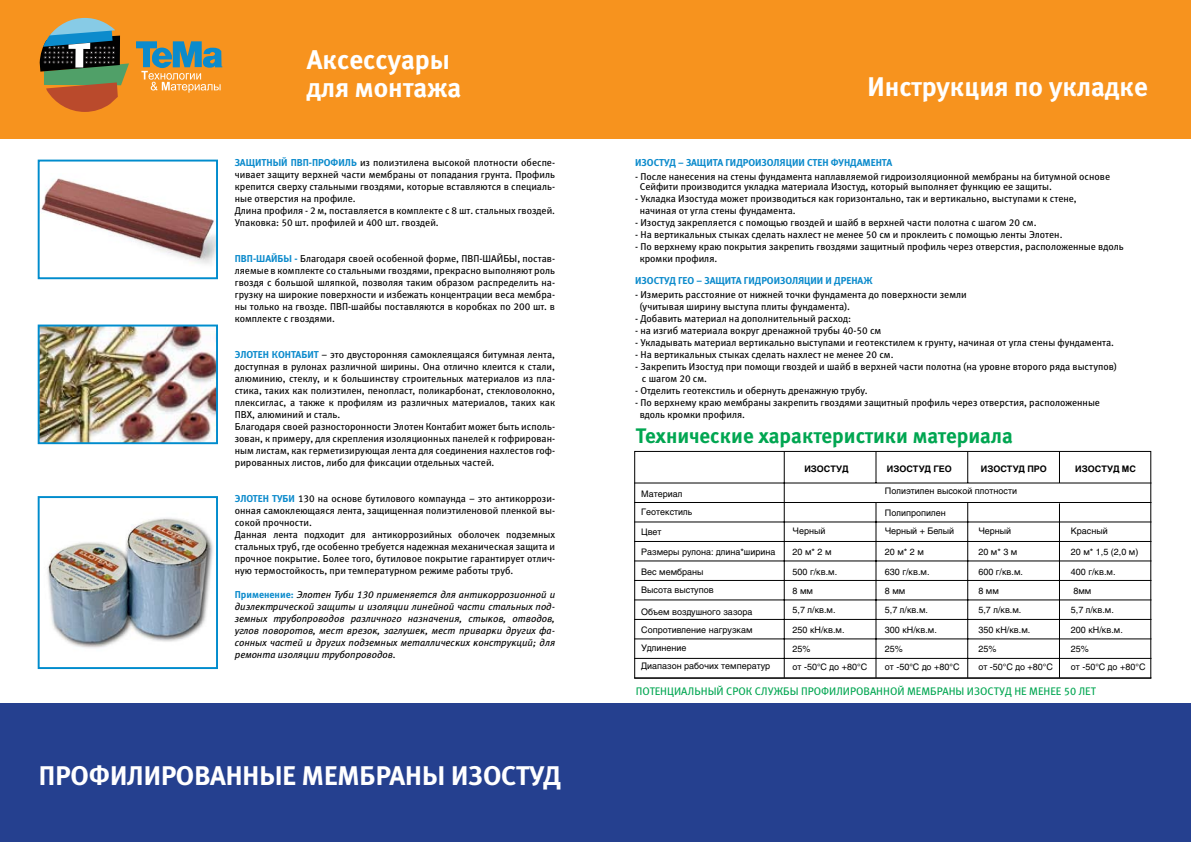
<style>
.page{position:relative;width:1191px;height:842px;background:#fff}
.page>*{position:absolute;margin:0;border:0;box-sizing:border-box;transform-origin:0 0}
.t1{font:27px/28px "Meta Bold LFC";color:#fff}
.t2{font:21px "Meta Bold LFC";color:#00a651}
.t3{font:11px "Meta Book LFC";color:#00a651}
.t4{font:10px/12px "Meta Book LFC";color:#000}
.t5{font:italic 10px/12px "Meta Book LFC";color:#000;text-align:justify}
.t6{font:10px "Meta Bold LFC";color:#0c8bcc}
.t7{font:9px/18.1px "A1010 Helvetika TYGRA";color:#000}
.t8{font:700 9px "A1010 Helvetika TYGRA";color:#000}
.s1{font-family:"Meta Bold LFC";color:#0c8bcc}
.s2{font-family:"Meta Bold LFC";font-style:normal;color:#0c8bcc}
</style>
<div class="page">
<div style="left:0;top:0;width:595px;height:138px;background:#f7931e"></div>
<div style="left:0;top:704px;width:595px;height:138px;background:#25408f"></div>
<svg style="left:136px;top:41px;width:86px;height:52px"></svg>
<svg style="left:40px;top:18px;width:89px;height:94px"></svg>
<div style="left:595px;top:0;width:596px;height:138px;background:#f7931e"></div>
<div style="left:595px;top:704px;width:596px;height:138px;background:#25408f"></div>
<img style="left:37px;top:324px;width:181px;height:121px">
<img style="left:37px;top:496px;width:181px;height:173px">
<svg style="left:37px;top:159px;width:181px;height:121px"></svg>
<hr style="left:634px;top:521px;width:517px;height:1px;background:#000">
<hr style="left:634px;top:502px;width:517px;height:1px;background:#000">
<hr style="left:634px;top:541px;width:517px;height:1px;background:#000">
<hr style="left:634px;top:560px;width:517px;height:1px;background:#000">
<hr style="left:634px;top:580px;width:517px;height:1px;background:#000">
<hr style="left:634px;top:599px;width:517px;height:1px;background:#000">
<hr style="left:634px;top:619px;width:517px;height:1px;background:#000">
<hr style="left:634px;top:638px;width:517px;height:1px;background:#000">
<hr style="left:634px;top:658px;width:517px;height:1px;background:#000">
<hr style="left:634px;top:482px;width:517px;height:1px;background:#000">
<hr style="left:1059px;top:451px;width:1px;height:32px;background:#000">
<hr style="left:967px;top:451px;width:1px;height:32px;background:#000">
<hr style="left:875px;top:451px;width:1px;height:32px;background:#000">
<hr style="left:1059px;top:503px;width:1px;height:175px;background:#000">
<hr style="left:967px;top:503px;width:1px;height:175px;background:#000">
<hr style="left:875px;top:503px;width:1px;height:175px;background:#000">
<hr style="left:783px;top:451px;width:1px;height:227px;background:#000">
<div style="left:634px;top:451px;width:517px;height:228px;border:1px solid #000"></div>
<h1 class="t1" style="left:307px;top:45px;width:156px">Аксессуары для монтажа</h1>
<p class="t4" style="left:235px;top:156px;width:322px"><span class="s1">ЗАЩИТНЫЙ ПВП-ПРОФИЛЬ</span> из полиэтилена высокой плотности обеспе&shy;чивает защиту верхней части мембраны от попадания грунта. Профиль крепится сверху стальными гвоздями, которые вставляются в специаль&shy;ные отверстия на профиле.<br>Длина профиля - 2 м, поставляется в комплекте с 8 шт. стальных гвоздей.<br>Упаковка: 50 шт. профилей и 400 шт. гвоздей.</p>
<p class="t4" style="left:235px;top:252px;width:322px;text-align:justify"><span class="s1">ПВП-ШАЙБЫ -</span> Благодаря своей особенной форме, ПВП-ШАЙБЫ, постав&shy;ляемые в комплекте со стальными гвоздями, прекрасно выполняют роль гвоздя с большой шляпкой, позволяя таким образом распределить на&shy;грузку на широкие поверхности и избежать концентрации веса мембра&shy;ны только на гвозде. ПВП-шайбы поставляются в коробках по 200 шт. в комплекте с гвоздями.</p>
<p class="t4" style="left:235px;top:348px;width:322px"><span class="s1">ЭЛОТЕН КОНТАБИТ</span> – это двусторонняя самоклеящаяся битумная лента, доступная в рулонах различной ширины. Она отлично клеится к стали, алюминию, стеклу, и к большинству строительных материалов из пла&shy;стика, таких как полиэтилен, пенопласт, поликарбонат, стекловолокно, плексиглас, а также к профилям из различных материалов, таких как ПВХ, алюминий и сталь.<br>Благодаря своей разносторонности Элотен Контабит может быть исполь&shy;зован, к примеру, для скрепления изоляционных панелей к гофрирован&shy;ным листам, как герметизирующая лента для соединения нахлестов гоф&shy;рированных листов, либо для фиксации отдельных частей.</p>
<p class="t4" style="left:235px;top:492px;width:322px"><span class="s1">ЭЛОТЕН ТУБИ</span> 130 на основе бутилового компаунда – это антикоррози&shy;онная самоклеющаяся лента, защищенная полиэтиленовой пленкой вы&shy;сокой прочности.<br>Данная лента подходит для антикоррозийных оболочек подземных стальных труб, где особенно требуется надежная механическая защита и прочное покрытие. Более того, бутиловое покрытие гарантирует отлич&shy;ную термостойкость, при температурном режиме работы труб.</p>
<p class="t5" style="left:235px;top:588px;width:322px"><span class="s2">Применение:</span> Элотен Туби 130 применяется для антикоррозионной и диэлектрической защиты и изоляции линейной части стальных под&shy;земных трубопроводов различного назначения, стыков, отводов, углов поворотов, мест врезок, заглушек, мест приварки других фа&shy;сонных частей и других подземных металлических конструкций; для ремонта изоляции трубопроводов.</p>
<h1 class="t1" style="left:39px;top:762px;width:523px">ПРОФИЛИРОВАННЫЕ МЕМБРАНЫ ИЗОСТУД</h1>
<h1 class="t1" style="left:867px;top:72px;width:282px">Инструкция по укладке</h1>
<p class="t6" style="left:635px;top:156px;width:259px">ИЗОСТУД – ЗАЩИТА ГИДРОИЗОЛЯЦИИ СТЕН ФУНДАМЕНТА</p>
<p class="t4" style="left:639px;top:171px;width:472px;line-height:10px;text-indent:-4px">- После нанесения на стены фундамента наплавляемой гидроизоляционной мембраны на битумной основе<br>Сейфити производится укладка материала Изостуд, который выполняет функцию ее защиты.</p>
<p class="t4" style="left:639px;top:192px;width:438px;text-indent:-4px">- Укладка Изостуда может производиться как горизонтально, так и вертикально, выступами к стене, начиная от угла стены фундамента.</p>
<p class="t4" style="left:635px;top:216px;width:403px">- Изостуд закрепляется с помощью гвоздей и шайб в верхней части полотна с шагом 20 см.</p>
<p class="t4" style="left:635px;top:228px;width:429px">- На вертикальных стыках сделать нахлест не менее 50 см и проклеить с помощью ленты Элотен.</p>
<p class="t4" style="left:639px;top:240px;width:485px;text-indent:-4px">- По верхнему краю покрытия закрепить гвоздями защитный профиль через отверстия, расположенные вдоль кромки профиля.</p>
<p class="t6" style="left:635px;top:274px;width:239px">ИЗОСТУД ГЕО – ЗАЩИТА ГИДРОИЗОЛЯЦИИ И ДРЕНАЖ</p>
<p class="t4" style="left:639px;top:288px;width:328px;text-indent:-4px">- Измерить расстояние от нижней точки фундамента до поверхности земли (учитывая ширину выступа плиты фундамента).</p>
<p class="t4" style="left:635px;top:312px;width:217px">- Добавить материал на дополнительный расход:</p>
<p class="t4" style="left:635px;top:324px;width:248px">- на изгиб материала вокруг дренажной трубы 40-50 см</p>
<p class="t4" style="left:635px;top:336px;width:480px">- Укладывать материал вертикально выступами и геотекстилем к грунту, начиная от угла стены фундамента.</p>
<p class="t4" style="left:635px;top:348px;width:260px">- На вертикальных стыках сделать нахлест не менее 20 см.</p>
<p class="t4" style="left:642px;top:360px;width:476px;text-indent:-7px">- Закрепить Изостуд при помощи гвоздей и шайб в верхней части полотна (на уровне второго ряда выступов) с шагом 20 см.</p>
<p class="t4" style="left:635px;top:384px;width:234px">- Отделить геотекстиль и обернуть дренажную трубу.</p>
<p class="t4" style="left:639px;top:396px;width:462px;text-indent:-4px">- По верхнему краю мембраны закрепить гвоздями защитный профиль через отверстия, расположенные вдоль кромки профиля.</p>
<h2 class="t2" style="left:636px;top:424px;width:378px">Технические характеристики материала</h2>
<p class="t8" style="left:804px;top:464px;width:46px">ИЗОСТУД</p>
<p class="t8" style="left:887px;top:464px;width:67px">ИЗОСТУД ГЕО</p>
<p class="t8" style="left:981px;top:464px;width:68px">ИЗОСТУД ПРО</p>
<p class="t8" style="left:1075px;top:464px;width:62px">ИЗОСТУД МС</p>
<p class="t7" style="left:641px;top:484px;width:53px">Материал<br>Геотекстиль</p>
<p class="t7" style="left:641px;top:523px;width:22px">Цвет</p>
<p class="t7" style="left:641px;top:563px;width:74px">Вес мембраны<br>Высота выступов</p>
<p class="t7" style="left:641px;top:621px;width:131px">Сопротивление нагрузкам<br>Удлинение<br>Диапазон рабочих температур</p>
<p class="t7" style="left:641px;top:543px;width:136px">Размеры рулона: длина*ширина</p>
<p class="t7" style="left:641px;top:603px;width:113px">Объем воздушного зазора</p>
<p class="t7" style="left:885px;top:482px;width:134px">Полиэтилен высокой плотности</p>
<p class="t7" style="left:885px;top:503px;width:62px">Полипропилен</p>
<p class="t7" style="left:978px;top:522px;width:34px">Черный</p>
<p class="t7" style="left:1070px;top:522px;width:38px">Красный</p>
<p class="t7" style="left:885px;top:542px;width:41px">20 м* 2 м</p>
<p class="t7" style="left:978px;top:542px;width:41px">20 м* 3 м</p>
<p class="t7" style="left:1070px;top:542px;width:69px">20 м* 1,5 (2,0 м)</p>
<p class="t7" style="left:792px;top:522px;width:34px">Черный</p>
<p class="t7" style="left:885px;top:522px;width:71px">Черный + Белый</p>
<p class="t7" style="left:792px;top:542px;width:41px">20 м* 2 м</p>
<p class="t7" style="left:792px;top:562px;width:46px">500 г/кв.м.</p>
<p class="t7" style="left:885px;top:562px;width:46px">630 г/кв.м.</p>
<p class="t7" style="left:978px;top:562px;width:46px">600 г/кв.м.</p>
<p class="t7" style="left:1070px;top:562px;width:46px">400 г/кв.м.</p>
<p class="t7" style="left:792px;top:581px;width:22px">8 мм</p>
<p class="t7" style="left:885px;top:581px;width:22px">8 мм</p>
<p class="t7" style="left:978px;top:581px;width:22px">8 мм</p>
<p class="t7" style="left:1073px;top:581px;width:20px">8мм</p>
<p class="t7" style="left:792px;top:600px;width:45px">5,7 л/кв.м.</p>
<p class="t7" style="left:885px;top:600px;width:45px">5,7 л/кв.м.</p>
<p class="t7" style="left:978px;top:600px;width:45px">5,7 л/кв.м.</p>
<p class="t7" style="left:1070px;top:600px;width:45px">5,7 л/кв.м.</p>
<p class="t7" style="left:792px;top:620px;width:53px;line-height:19.3px">250 кН/кв.м.<br>25%</p>
<p class="t7" style="left:885px;top:621px;width:53px">300 кН/кв.м.</p>
<p class="t7" style="left:978px;top:621px;width:53px">350 кН/кв.м.</p>
<p class="t7" style="left:1070px;top:621px;width:53px">200 кН/кв.м.</p>
<p class="t7" style="left:885px;top:640px;width:20px">25%</p>
<p class="t7" style="left:978px;top:640px;width:20px">25%</p>
<p class="t7" style="left:1070px;top:640px;width:20px">25%</p>
<p class="t7" style="left:792px;top:658px;width:76px">от -50°С до +80°С</p>
<p class="t7" style="left:885px;top:658px;width:76px">от -50°С до +80°С</p>
<p class="t7" style="left:978px;top:658px;width:76px">от -50°С до +80°С</p>
<p class="t7" style="left:1070px;top:658px;width:76px">от -50°С до +80°С</p>
<p class="t3" style="left:636px;top:685px;width:461px">ПОТЕНЦИАЛЬНЫЙ СРОК СЛУЖБЫ ПРОФИЛИРОВАННОЙ МЕМБРАНЫ ИЗОСТУД НЕ МЕНЕЕ 50 ЛЕТ</p>
</div>
